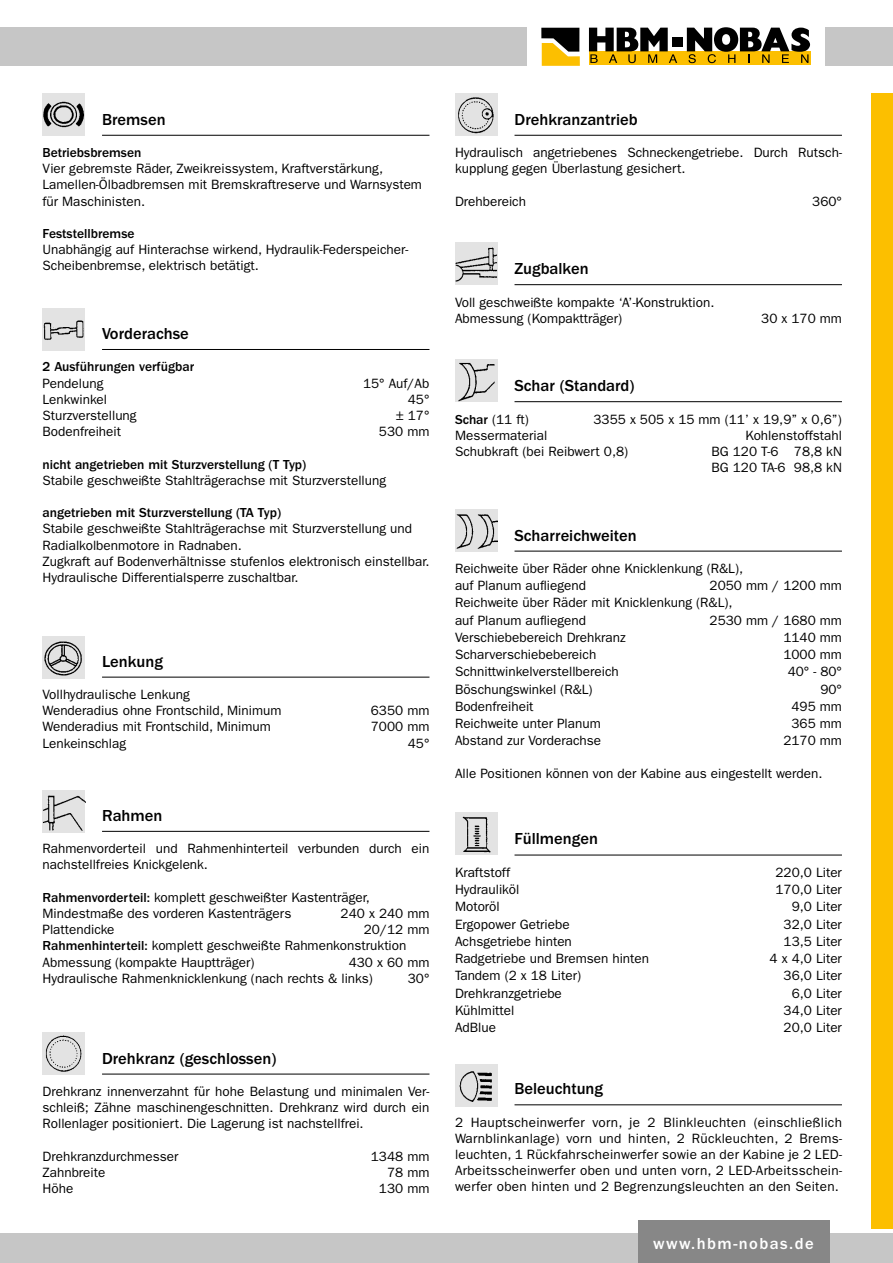
<style>
.page{position:relative;width:893px;height:1263px;background:#fff}
.page>*{position:absolute;margin:0;border:0;box-sizing:border-box;transform-origin:0 0}
.t1{font:500 16.5px "ITC Franklin Gothic Std";color:#000}
.t2{font:500 16.5px "ITC Franklin Gothic Std";letter-spacing:.09em;color:#fff}
.t3{font:13.5px/16.2px "ITC Franklin Gothic Std";color:#000}
.t4{font:500 13.5px "ITC Franklin Gothic Std";color:#000}
.s1{font-weight:500}
</style>
<div class="page">
<div style="left:872px;top:94px;width:21px;height:1135px;background:#fcbf00"></div>
<div style="left:0;top:1233px;width:893px;height:30px;background:#c6c6c6"></div>
<div style="left:638px;top:1220px;width:191px;height:43px;background:#878787"></div>
<div style="left:0;top:28px;width:893px;height:38px;background:#c6c6c6"></div>
<div style="left:527px;top:0;width:298px;height:76px;background:#fff"></div>
<div style="left:589px;top:52px;width:221px;height:13px;background:#fcbf00"></div>
<svg style="left:541px;top:28px;width:39px;height:38px"></svg>
<svg style="left:589px;top:28px;width:88px;height:35px"></svg>
<svg style="left:687px;top:27px;width:123px;height:36px"></svg>
<div style="left:672px;top:37px;width:11px;height:9px;background:#000"></div>
<hr style="left:102px;top:135px;width:327px;height:1px;background:#000">
<hr style="left:102px;top:349px;width:327px;height:1px;background:#000">
<hr style="left:102px;top:677px;width:327px;height:1px;background:#000">
<hr style="left:102px;top:831px;width:327px;height:1px;background:#000">
<hr style="left:102px;top:1074px;width:327px;height:1px;background:#000">
<hr style="left:514px;top:135px;width:328px;height:1px;background:#000">
<hr style="left:514px;top:284px;width:328px;height:1px;background:#000">
<hr style="left:514px;top:401px;width:328px;height:1px;background:#000">
<hr style="left:514px;top:551px;width:328px;height:1px;background:#000">
<hr style="left:514px;top:855px;width:328px;height:1px;background:#000">
<hr style="left:514px;top:1104px;width:328px;height:1px;background:#000">
<div style="left:43px;top:94px;width:42px;height:42px;background:#e3e3e3"></div>
<img style="left:43px;top:101px;width:41px;height:27px">
<div style="left:455px;top:94px;width:42px;height:42px;background:#e3e3e3"></div>
<img style="left:458px;top:97px;width:36px;height:37px">
<img style="left:455px;top:242px;width:42px;height:43px">
<img style="left:455px;top:359px;width:42px;height:43px">
<div style="left:455px;top:509px;width:42px;height:43px;background:#e3e3e3"></div>
<img style="left:456px;top:514px;width:41px;height:35px">
<img style="left:455px;top:812px;width:42px;height:43px">
<img style="left:43px;top:308px;width:42px;height:42px">
<img style="left:43px;top:636px;width:42px;height:42px">
<img style="left:43px;top:790px;width:42px;height:42px">
<img style="left:43px;top:1032px;width:42px;height:43px">
<img style="left:455px;top:1064px;width:42px;height:42px">
<p class="t1" style="left:102px;top:110px;width:65px">Bremsen</p>
<p class="t4" style="left:43px;top:145px;width:100px">Betriebsbremsen</p>
<p class="t3" style="left:43px;top:161px;width:381px">Vier gebremste Räder, Zweikreissystem, Kraftverstärkung,<br>Lamellen-Ölbadbremsen mit Bremskraftreserve und Warnsystem für Maschinisten.</p>
<p class="t4" style="left:43px;top:226px;width:94px">Feststellbremse</p>
<p class="t3" style="left:43px;top:242px;width:367px">Unabhängig auf Hinterachse wirkend, Hydraulik-Federspeicher-<br>Scheibenbremse, elektrisch betätigt.</p>
<p class="t1" style="left:102px;top:324px;width:88px">Vorderachse</p>
<p class="t4" style="left:43px;top:359px;width:153px">2 Ausführungen verfügbar</p>
<p class="t3" style="left:43px;top:375px;width:62px">Pendelung</p>
<p class="t3" style="left:363px;top:375px;width:68px">15° Auf/Ab</p>
<p class="t3" style="left:43px;top:391px;width:66px">Lenkwinkel</p>
<p class="t3" style="left:408px;top:391px;width:23px">45°</p>
<p class="t3" style="left:43px;top:407px;width:96px">Sturzverstellung</p>
<p class="t3" style="left:396px;top:407px;width:35px">± 17°</p>
<p class="t3" style="left:43px;top:423px;width:80px">Bodenfreiheit</p>
<p class="t3" style="left:379px;top:423px;width:52px">530 mm</p>
<p class="t4" style="left:43px;top:456px;width:265px">nicht angetrieben mit Sturzverstellung (T Typ)</p>
<p class="t3" style="left:43px;top:472px;width:345px">Stabile geschweißte Stahlträgerachse mit Sturzverstellung</p>
<p class="t4" style="left:43px;top:505px;width:240px">angetrieben mit Sturzverstellung (TA Typ)</p>
<p class="t3" style="left:43px;top:521px;width:388px">Stabile geschweißte Stahlträgerachse mit Sturzverstellung und Radialkolbenmotore in Radnaben.<br>Zugkraft auf Bodenverhältnisse stufenlos elektronisch einstellbar.<br>Hydraulische Differentialsperre zuschaltbar.</p>
<p class="t1" style="left:102px;top:652px;width:62px">Lenkung</p>
<p class="t3" style="left:43px;top:686px;width:240px">Vollhydraulische Lenkung<br>Wenderadius ohne Frontschild, Minimum</p>
<p class="t3" style="left:371px;top:702px;width:60px">6350 mm</p>
<p class="t3" style="left:43px;top:719px;width:230px">Wenderadius mit Frontschild, Minimum</p>
<p class="t3" style="left:371px;top:719px;width:60px">7000 mm</p>
<p class="t3" style="left:43px;top:735px;width:85px">Lenkeinschlag</p>
<p class="t3" style="left:408px;top:735px;width:23px">45°</p>
<p class="t1" style="left:102px;top:806px;width:62px">Rahmen</p>
<p class="t3" style="left:43px;top:840px;width:388px">Rahmenvorderteil und Rahmenhinterteil verbunden durch ein nachstellfreies Knickgelenk.</p>
<p class="t3" style="left:43px;top:889px;width:329px"><span class="s1">Rahmenvorderteil:</span> komplett geschweißter Kastenträger,<br>Mindestmaße des vorderen Kastenträgers</p>
<p class="t3" style="left:341px;top:905px;width:90px">240 x 240 mm</p>
<p class="t3" style="left:43px;top:921px;width:388px;text-indent:321px">20/12 mm<br><span class="s1">Rahmenhinterteil:</span> komplett geschweißte Rahmenkonstruktion<br>Abmessung (kompakte Hauptträger)</p>
<p class="t3" style="left:43px;top:921px;width:74px">Plattendicke</p>
<p class="t3" style="left:43px;top:954px;width:388px;text-indent:306px">430 x 60 mm<br>Hydraulische Rahmenknicklenkung (nach rechts &amp; links)</p>
<p class="t3" style="left:408px;top:970px;width:23px">30°</p>
<p class="t1" style="left:102px;top:1049px;width:176px">Drehkranz (geschlossen)</p>
<p class="t3" style="left:43px;top:1083px;width:388px;text-align:justify">Drehkranz innenverzahnt für hohe Belastung und minimalen Ver&shy;schleiß; Zähne maschinengeschnitten. Drehkranz wird durch ein Rollenlager positioniert. Die Lagerung ist nachstellfrei.</p>
<p class="t3" style="left:43px;top:1148px;width:137px">Drehkranzdurchmesser</p>
<p class="t3" style="left:371px;top:1148px;width:60px">1348 mm</p>
<p class="t3" style="left:43px;top:1164px;width:64px">Zahnbreite</p>
<p class="t3" style="left:387px;top:1164px;width:44px">78 mm</p>
<p class="t3" style="left:43px;top:1180px;width:32px">Höhe</p>
<p class="t3" style="left:379px;top:1180px;width:52px">130 mm</p>
<p class="t1" style="left:514px;top:110px;width:125px">Drehkranzantrieb</p>
<p class="t3" style="left:455px;top:144px;width:388px">Hydraulisch angetriebenes Schneckengetriebe. Durch Rutsch&shy;kupplung gegen Überlastung gesichert.</p>
<p class="t3" style="left:455px;top:193px;width:73px">Drehbereich</p>
<p class="t3" style="left:812px;top:193px;width:31px">360°</p>
<p class="t1" style="left:514px;top:259px;width:76px">Zugbalken</p>
<p class="t3" style="left:455px;top:294px;width:261px">Voll geschweißte kompakte ‘A’-Konstruktion.<br>Abmessung (Kompaktträger)</p>
<p class="t3" style="left:761px;top:310px;width:82px">30 x 170 mm</p>
<p class="t1" style="left:514px;top:376px;width:122px">Schar (Standard)</p>
<p class="t3" style="left:455px;top:411px;width:75px"><span class="s1">Schar</span> (11 ft)</p>
<p class="t3" style="left:593px;top:411px;width:250px">3355 x 505 x 15 mm (11’ x 19,9’’ x 0,6’’)</p>
<p class="t3" style="left:455px;top:427px;width:94px">Messermaterial</p>
<p class="t3" style="left:746px;top:427px;width:98px">Kohlenstoffstahl</p>
<p class="t3" style="left:455px;top:443px;width:175px">Schubkraft (bei Reibwert 0,8)</p>
<p class="t3" style="left:711px;top:443px;width:132px">BG 120 T-6 78,8 kN<br>BG 120 TA-6 98,8 kN</p>
<p class="t1" style="left:514px;top:526px;width:124px">Scharreichweiten</p>
<p class="t3" style="left:455px;top:560px;width:290px;line-height:17.2px">Reichweite über Räder ohne Knicklenkung (R&amp;L), auf Planum aufliegend</p>
<p class="t3" style="left:455px;top:577px;width:388px;line-height:17.2px;text-indent:255px">2050 mm / 1200 mm<br>Reichweite über Räder mit Knicklenkung (R&amp;L),<br>auf Planum aufliegend</p>
<p class="t3" style="left:710px;top:612px;width:134px">2530 mm / 1680 mm</p>
<p class="t3" style="left:455px;top:629px;width:172px">Verschiebebereich Drehkranz</p>
<p class="t3" style="left:783px;top:629px;width:60px">1140 mm</p>
<p class="t3" style="left:455px;top:647px;width:143px">Scharverschiebebereich</p>
<p class="t3" style="left:783px;top:647px;width:60px">1000 mm</p>
<p class="t3" style="left:455px;top:664px;width:165px">Schnittwinkelverstellbereich</p>
<p class="t3" style="left:788px;top:664px;width:56px">40° - 80°</p>
<p class="t3" style="left:455px;top:681px;width:139px">Böschungswinkel (R&amp;L)</p>
<p class="t3" style="left:820px;top:681px;width:23px">90°</p>
<p class="t3" style="left:455px;top:698px;width:80px">Bodenfreiheit</p>
<p class="t3" style="left:791px;top:698px;width:52px">495 mm</p>
<p class="t3" style="left:455px;top:716px;width:147px">Reichweite unter Planum</p>
<p class="t3" style="left:791px;top:716px;width:52px">365 mm</p>
<p class="t3" style="left:455px;top:733px;width:148px">Abstand zur Vorderachse</p>
<p class="t3" style="left:783px;top:733px;width:60px">2170 mm</p>
<p class="t3" style="left:455px;top:765px;width:369px">Alle Positionen können von der Kabine aus eingestellt werden.</p>
<p class="t1" style="left:514px;top:830px;width:85px">Füllmengen</p>
<p class="t3" style="left:455px;top:864px;width:57px">Kraftstoff</p>
<p class="t3" style="left:775px;top:864px;width:68px">220,0 Liter</p>
<p class="t3" style="left:455px;top:881px;width:66px">Hydrauliköl</p>
<p class="t3" style="left:775px;top:881px;width:68px">170,0 Liter</p>
<p class="t3" style="left:455px;top:899px;width:46px">Motoröl</p>
<p class="t3" style="left:792px;top:899px;width:52px">9,0 Liter</p>
<p class="t3" style="left:455px;top:916px;width:116px">Ergopower Getriebe</p>
<p class="t3" style="left:784px;top:916px;width:60px">32,0 Liter</p>
<p class="t3" style="left:455px;top:933px;width:118px">Achsgetriebe hinten</p>
<p class="t3" style="left:784px;top:933px;width:60px">13,5 Liter</p>
<p class="t3" style="left:455px;top:950px;width:196px">Radgetriebe und Bremsen hinten</p>
<p class="t3" style="left:770px;top:950px;width:74px">4 x 4,0 Liter</p>
<p class="t3" style="left:455px;top:968px;width:128px">Tandem (2 x 18 Liter)</p>
<p class="t3" style="left:784px;top:968px;width:60px">36,0 Liter</p>
<p class="t3" style="left:455px;top:985px;width:108px">Drehkranzgetriebe</p>
<p class="t3" style="left:792px;top:985px;width:52px">6,0 Liter</p>
<p class="t3" style="left:455px;top:1002px;width:61px">Kühlmittel</p>
<p class="t3" style="left:784px;top:1002px;width:60px">34,0 Liter</p>
<p class="t3" style="left:455px;top:1019px;width:43px">AdBlue</p>
<p class="t3" style="left:784px;top:1019px;width:60px">20,0 Liter</p>
<p class="t1" style="left:514px;top:1079px;width:90px">Beleuchtung</p>
<p class="t3" style="left:455px;top:1114px;width:388px;text-align:justify">2 Hauptscheinwerfer vorn, je 2 Blinkleuchten (einschließlich Warnblinkanlage) vorn und hinten, 2 Rückleuchten, 2 Brems&shy;leuchten, 1 Rückfahrscheinwerfer sowie an der Kabine je 2 LED-Arbeitsscheinwerfer oben und unten vorn, 2 LED-Arbeitsschein&shy;werfer oben hinten und 2 Begrenzungsleuchten an den Seiten.</p>
<p class="t2" style="left:653px;top:1234px;width:162px">www.hbm-nobas.de</p>
</div>
